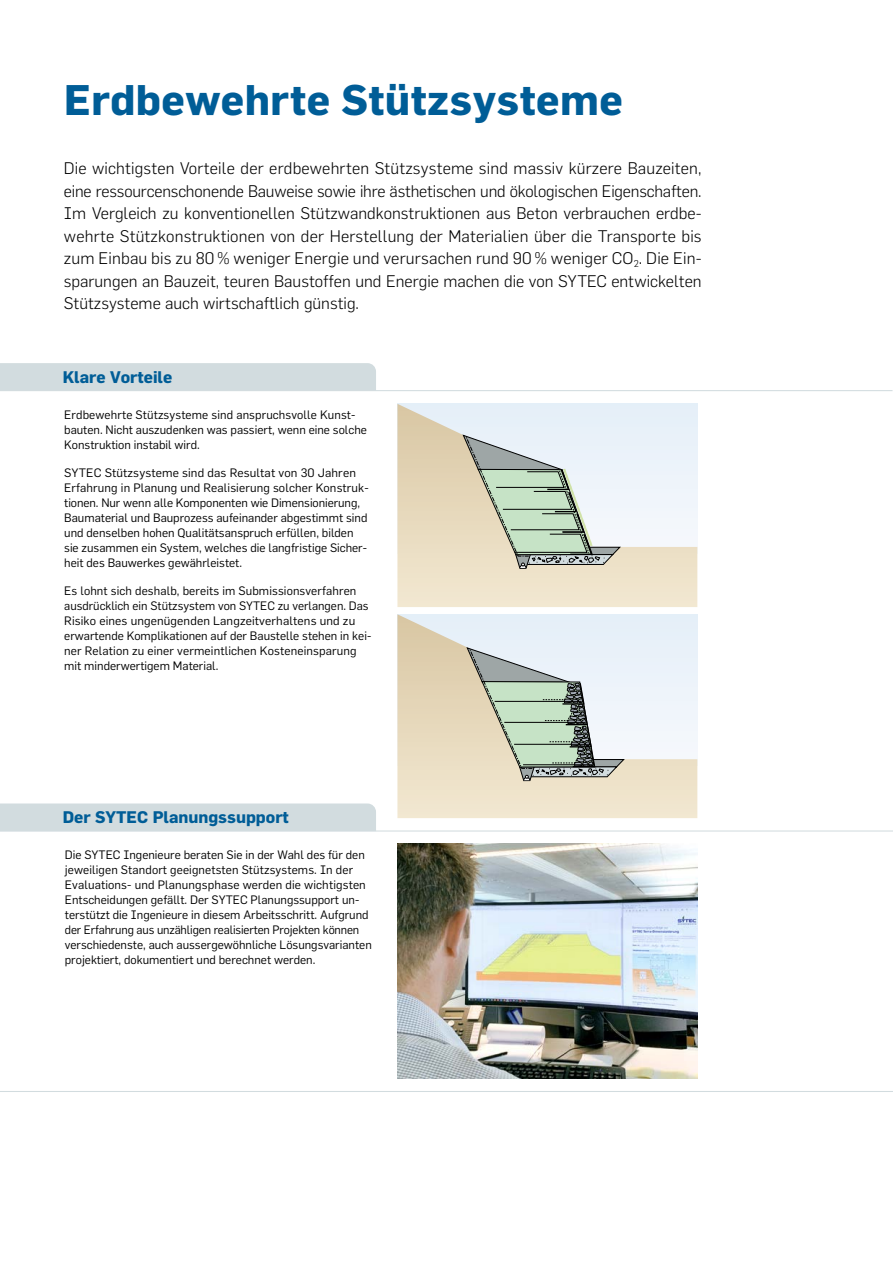
<style>
.page{position:relative;width:893px;height:1263px;background:#fff}
.page>*{position:absolute;margin:0;border:0;box-sizing:border-box;transform-origin:0 0}
.Headline_28pt_bold_b{font:700 42px "Flama";letter-spacing:.01em;color:#005d97}
.Lead_11pt_bold{font:300 16.5px/22.5px "Flama";color:#000;text-align:justify}
.Register_11pt_bold_b{font:700 16.5px "Flama";color:#005d97}
.Fliesstext_8pt{font:12px/15px "Flama";color:#000}
</style>
<div class="page">
<img style="left:397px;top:844px;width:300px;height:234px">
<svg style="left:397px;top:404px;width:300px;height:203px"></svg>
<svg style="left:462px;top:434px;width:159px;height:135px"></svg>
<div style="left:0;top:363px;width:376px;height:27px;background:#d2dcdf"></div>
<hr style="left:0;top:390px;width:892px;height:1px;background:#d2dcdf">
<div style="left:0;top:803px;width:376px;height:27px;background:#d2dcdf"></div>
<hr style="left:0;top:830px;width:893px;height:1px;background:#d2dcdf">
<svg style="left:397px;top:614px;width:300px;height:204px"></svg>
<svg style="left:466px;top:647px;width:159px;height:134px"></svg>
<hr style="left:0;top:1091px;width:893px;height:1px;background:#d2dcdf">
<p class="Headline_28pt_bold_b" style="left:64px;top:74px;width:560px">Erdbewehrte Stützsysteme</p>
<p class="Lead_11pt_bold" style="left:64px;top:157px;width:639px">Die wichtigsten Vorteile der erdbewehrten Stützsysteme sind massiv kürzere Bauzeiten, eine ressourcenschonende Bauweise sowie ihre ästhetischen und ökologischen Eigenschaften.<br>Im Vergleich zu konventionellen Stützwandkonstruktionen aus Beton verbrauchen erdbe&shy;wehrte Stützkonstruktionen von der Herstellung der Materialien über die Transporte bis zum Einbau bis zu 80% weniger Energie und verursachen rund 90% weniger CO<sub>2</sub>. Die Ein&shy;sparungen an Bauzeit, teuren Baustoffen und Energie machen die von SYTEC entwickelten Stützsysteme auch wirtschaftlich günstig.</p>
<p class="Register_11pt_bold_b" style="left:63px;top:367px;width:111px">Klare Vorteile</p>
<p class="Fliesstext_8pt" style="left:64px;top:407px;width:304px">Erdbewehrte Stützsysteme sind anspruchsvolle Kunst&shy;bauten. Nicht auszudenken was passiert, wenn eine solche<br>Konstruktion instabil wird.</p>
<p class="Fliesstext_8pt" style="left:64px;top:465px;width:306px">SYTEC Stützsysteme sind das Resultat von 30 Jahren Erfahrung in Planung und Realisierung solcher Konstruk&shy;tionen. Nur wenn alle Komponenten wie Dimensionierung, Baumaterial und Bauprozess aufeinander abgestimmt sind und denselben hohen Qualitätsanspruch erfüllen, bilden sie zusammen ein System, welches die langfristige Sicher-- heit des Bauwerkes gewährleistet.</p>
<p class="Fliesstext_8pt" style="left:64px;top:583px;width:309px">Es lohnt sich deshalb, bereits im Submissionsverfahren ausdrücklich ein Stützsystem von SYTEC zu verlangen. Das Risiko eines ungenügenden Langzeitverhaltens und zu erwartende Komplikationen auf der Baustelle stehen in kei&shy;ner Relation zu einer vermeintlichen Kosteneinsparung mit minderwertigem Material.</p>
<p class="Register_11pt_bold_b" style="left:63px;top:807px;width:228px">Der SYTEC Planungssupport</p>
<p class="Fliesstext_8pt" style="left:65px;top:847px;width:309px">Die SYTEC Ingenieure beraten Sie in der Wahl des für den jeweiligen Standort geeignetsten Stützsystems. In der Evaluations- und Planungsphase werden die wichtigsten Entscheidungen gefällt. Der SYTEC Planungssupport un&shy;terstützt die Ingenieure in diesem Arbeitsschritt. Aufgrund der Erfahrung aus unzähligen realisierten Projekten können verschiedenste, auch aussergewöhnliche Lösungsvarianten projektiert, dokumentiert und berechnet werden.</p>
</div>
